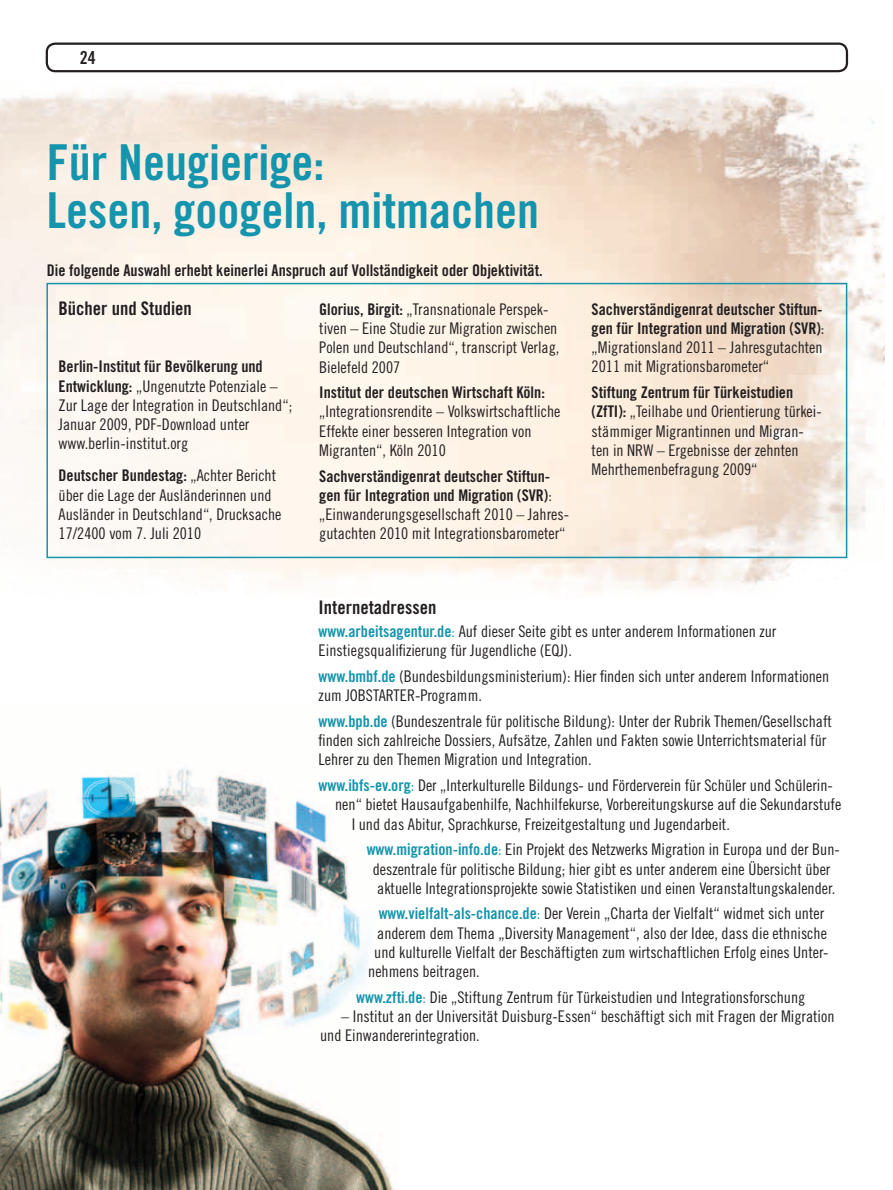
<style>
.page{position:relative;width:893px;height:1190px;background:#fff}
.page>*{position:absolute;margin:0;border:0;box-sizing:border-box;transform-origin:0 0}
.t1{font:49.5px/48px "Trade Gothic Bold Cond Twenty";color:#1494ad}
.t2{font:18.75px "Trade Gothic Bold Cond Twenty";color:#231f20}
.t3{font:18px "Trade Gothic Bold Cond Twenty";color:#231f20}
.t4{font:16.05px/19.2px "Trade Gothic Cond Eighteen";color:#231f20}
.t5{font:16.05px/19.2px "Trade Gothic Bold Cond Twenty";color:#231f20}
.s1{font-family:"Trade Gothic Bold Cond Twenty"}
.s2{font-family:"Trade Gothic Cond Eighteen"}
.s3{font-family:"Trade Gothic Bold Cond Twenty";color:#1494ad}
.s4{color:#1494ad}
</style>
<div class="page">
<img style="left:0;top:85px;width:884px;height:508px">
<img style="left:0;top:767px;width:394px;height:423px">
<div style="left:46px;top:283px;width:801px;height:275px;border:2px solid #1494ad"></div>
<div style="left:46px;top:43px;width:801px;height:29px;border:2px solid #231f20;border-radius:9px"></div>
<p class="t3" style="left:80px;top:47px;width:17px">24</p>
<h1 class="t1" style="left:47px;top:138px;width:493px">Für Neugierige:<br>Lesen, googeln, mitmachen</h1>
<p class="t5" style="left:47px;top:260px;width:497px">Die folgende Auswahl erhebt keinerlei Anspruch auf Vollständigkeit oder Objektivität.</p>
<p class="t2" style="left:58px;top:297px;width:135px">Bücher und Studien</p>
<p class="t4" style="left:319px;top:299px;width:242px"><span class="s1">Glorius, Birgit:</span> „Transnationale Perspek&shy;tiven – Eine Studie zur Migration zwischen Polen und Deutschland“, transcript Verlag, Bielefeld 2007</p>
<p class="t5" style="left:319px;top:383px;width:227px">Institut der deutschen Wirtschaft Köln:</p>
<p class="t4" style="left:319px;top:402px;width:243px">„Integrationsrendite – Volkswirtschaftliche<br>Effekte einer besseren Integration von<br>Migranten“, Köln 2010</p>
<p class="t5" style="left:319px;top:466px;width:234px">Sachverständigenrat deutscher Stiftun&shy;gen für Integration und Migration (SVR)<span class="s2">:</span></p>
<p class="t4" style="left:319px;top:505px;width:251px">„Einwanderungsgesellschaft 2010 – Jahres&shy;gutachten 2010 mit Integrationsbarometer“</p>
<p class="t5" style="left:58px;top:357px;width:206px">Berlin-Institut für Bevölkerung und</p>
<p class="t4" style="left:58px;top:376px;width:235px"><span class="s1">Entwicklung:</span> „Ungenutzte Potenziale – Zur Lage der Integration in Deutschland“; Januar 2009, PDF-Download unter www.berlin-institut.org</p>
<p class="t5" style="left:58px;top:466px;width:219px">Deutscher Bundestag: <span class="s2">„Achter Bericht</span></p>
<p class="t4" style="left:58px;top:485px;width:224px">über die Lage der Ausländerinnen und<br>Ausländer in Deutschland“, Drucksache<br>17/2400 vom 7. Juli 2010</p>
<p class="t5" style="left:591px;top:299px;width:234px">Sachverständigenrat deutscher Stiftun&shy;gen für Integration und Migration (SVR)<span class="s2">:</span></p>
<p class="t4" style="left:591px;top:338px;width:232px">„Migrationsland 2011 – Jahresgutachten<br>2011 mit Migrationsbarometer“</p>
<p class="t5" style="left:591px;top:383px;width:203px">Stiftung Zentrum für Türkeistudien</p>
<p class="t4" style="left:591px;top:402px;width:231px"><span class="s1">(ZfTI):</span> „Teilhabe und Orientierung türkei&shy;stämmiger Migrantinnen und Migran&shy;ten in NRW – Ergebnisse der zehnten Mehrthemenbe fragung 2009“</p>
<p class="t2" style="left:318px;top:595px;width:119px">Internetadressen</p>
<p class="t4" style="left:318px;top:622px;width:459px"><span class="s3">www.arbeitsagentur.de</span><span class="s4">:</span> Auf dieser Seite gibt es unter anderem Informationen zur<br>Einstiegsqualifizierung für Jugendliche (EQJ).</p>
<p class="t4" style="left:318px;top:666px;width:512px"><span class="s3">www.bmbf.de</span> (Bundesbildungsministerium): Hier finden sich unter anderem Informationen zum JOBSTARTER-Programm.</p>
<p class="t4" style="left:318px;top:711px;width:514px"><span class="s3">www.bpb.de</span> (Bundeszentrale für politische Bildung): Unter der Rubrik Themen/Gesellschaft finden sich zahlreiche Dossiers, Aufsätze, Zahlen und Fakten sowie Unterrichtsmaterial für<br>Lehrer zu den Themen Migration und Integration.</p>
<p class="t4" style="left:318px;top:775px;width:515px"><span class="s3">www.ibfs-ev.org</span><span class="s4">:</span> Der „Interkulturelle Bildungs- und Förderverein für Schüler und Schülerin-</p>
<p class="t4" style="left:335px;top:795px;width:507px">nen“ bietet Hausaufgabenhilfe, Nachhilfekurse, Vorbereitungskurse auf die Sekundarstufe</p>
<p class="t4" style="left:351px;top:814px;width:379px">I und das Abitur, Sprachkurse, Freizeitgestaltung und Jugendarbeit.</p>
<p class="t4" style="left:366px;top:840px;width:474px;text-align:center"><span class="s3">www.migration-info.de</span><span class="s4">:</span> Ein Projekt des Netzwerks Migration in Europa und der Bun&shy;deszentrale für politische Bildung; hier gibt es unter anderem eine Übersicht über aktuelle Integrationsprojekte sowie Statistiken und einen Veranstaltungskalender.</p>
<p class="t4" style="left:378px;top:904px;width:447px"><span class="s3">www.vielfalt-als-chance.de</span><span class="s4">:</span> Der Verein „Charta der Vielfalt“ widmet sich unter</p>
<p class="t4" style="left:377px;top:923px;width:451px">anderem dem Thema „Diversity Management“, also der Idee, dass die ethnische</p>
<p class="t4" style="left:374px;top:942px;width:455px">und kulturelle Vielfalt der Beschäftigten zum wirtschaftlichen Erfolg eines Unter-</p>
<p class="t4" style="left:368px;top:962px;width:113px">nehmens beitragen.</p>
<p class="t4" style="left:356px;top:987px;width:450px"><span class="s3">www.zfti.de</span><span class="s4">:</span> Die „Stiftung Zentrum für Türkeistudien und Integrationsforschung</p>
<p class="t4" style="left:320px;top:1006px;width:515px;text-indent:21px">– Institut an der Universität Duisburg-Essen“ beschäftigt sich mit Fragen der Migration und Einwandererintegration.</p>
</div>
